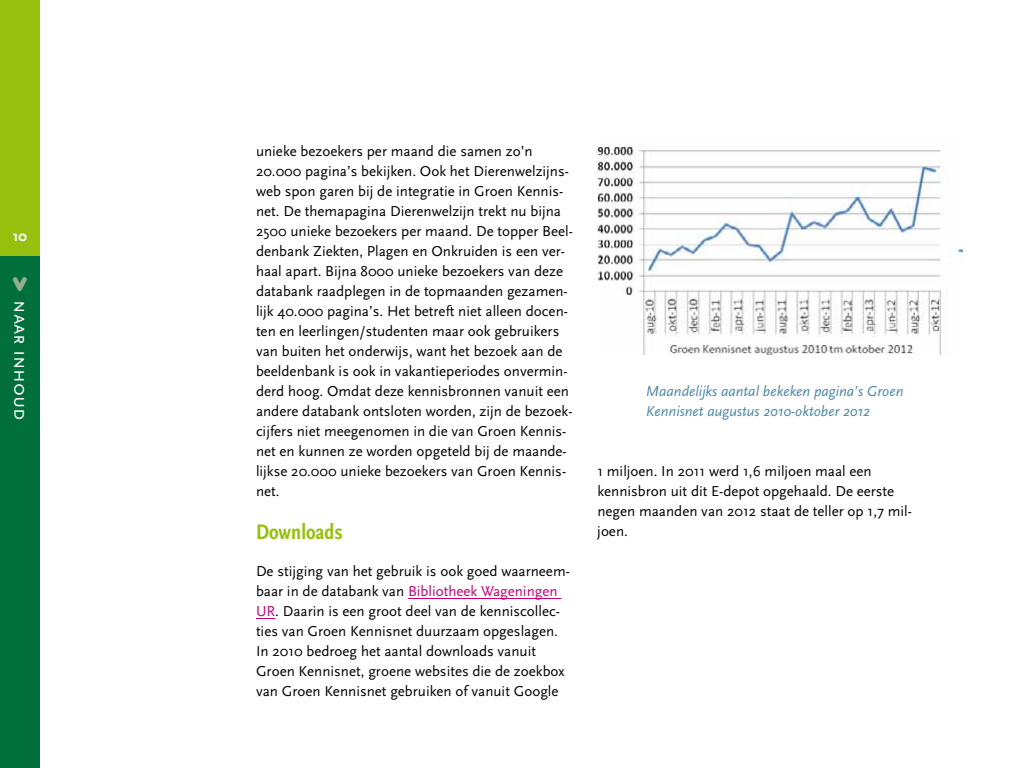
<style>
.page{position:relative;width:1024px;height:768px;background:#fff}
.page>*{position:absolute;margin:0;border:0;box-sizing:border-box;transform-origin:0 0}
.t1{font:27.9px "pooplatter";color:#94ae90}
.t2{font:22px "Scala Sans Bold Con";color:#97bf0d}
.t3{font:20px "Scala Sans Caps";color:#fff}
.t4{font:15px/20px "Scala Sans";color:#000}
.t5{font:italic 15px/20px "Scala Sans";color:#4a8aa5}
.t6{font:700 15px "Scala Sans";color:#fff}
.s1{color:#bf007b}
</style>
<div class="page">
<div style="left:0;top:256px;width:40px;height:512px;background:#006f3b"></div>
<div style="left:0;top:0;width:40px;height:256px;background:#97bf0d"></div>
<hr style="left:408px;top:598px;width:153px;height:1px;background:#bf007b">
<svg style="left:256px;top:618px;width:19px;height:1px"></svg>
<img style="left:597px;top:144px;width:365px;height:211px">
<p class="t6" style="left:13px;top:228px;width:16px">10</p>
<h1 class="t1" style="left:12px;top:268px;width:17px">v</h1>
<h3 class="t3" style="left:32px;top:300px;width:121px;rotate:90deg">naar inhoud</h3>
<p class="t4" style="left:256px;top:141px;width:318px">unieke bezoekers per maand die samen zo’n 20.000 pagina’s bekijken. Ook het Dierenwelzijns&shy;web spon garen bij de integratie in Groen Kennis&shy;net. De themapagina Dierenwelzijn trekt nu bijna 2500 unieke bezoekers per maand. De topper Beel&shy;denbank Ziekten, Plagen en Onkruiden is een ver&shy;haal apart. Bijna 8000 unieke bezoekers van deze databank raadplegen in de topmaanden gezamen&shy;lijk 40.000 pagina’s. Het betreft niet alleen docen&shy;ten en leerlingen/studenten maar ook gebruikers van buiten het onderwijs, want het bezoek aan de beeldenbank is ook in vakantieperiodes onvermin&shy;derd hoog. Omdat deze kennisbronnen vanuit een andere databank ontsloten worden, zijn de bezoek&shy;cijfers niet meegenomen in die van Groen Kennis&shy;net en kunnen ze worden opgeteld bij de maande&shy;lijkse 20.000 unieke bezoekers van Groen Kennis&shy;net.</p>
<h2 class="t2" style="left:256px;top:520px;width:88px">Downloads</h2>
<p class="t4" style="left:256px;top:561px;width:315px">De stijging van het gebruik is ook goed waarneem&shy;baar in de databank van <span class="s1">Bibliotheek Wageningen UR</span>. Daarin is een groot deel van de kenniscollec&shy;ties van Groen Kennisnet duurzaam opgeslagen.<br>In 2010 bedroeg het aantal downloads vanuit Groen Kennisnet, groene websites die de zoekbox van Groen Kennisnet gebruiken of vanuit Google</p>
<p class="t5" style="left:646px;top:381px;width:259px">Maandelijks aantal bekeken pagina’s Groen<br>Kennisnet augustus 2010-oktober 2012</p>
<p class="t4" style="left:597px;top:461px;width:316px">1 miljoen. In 2011 werd 1,6 miljoen maal een kennisbron uit dit E-depot opgehaald. De eerste negen maanden van 2012 staat de teller op 1,7 mil&shy;joen.</p>
</div>
